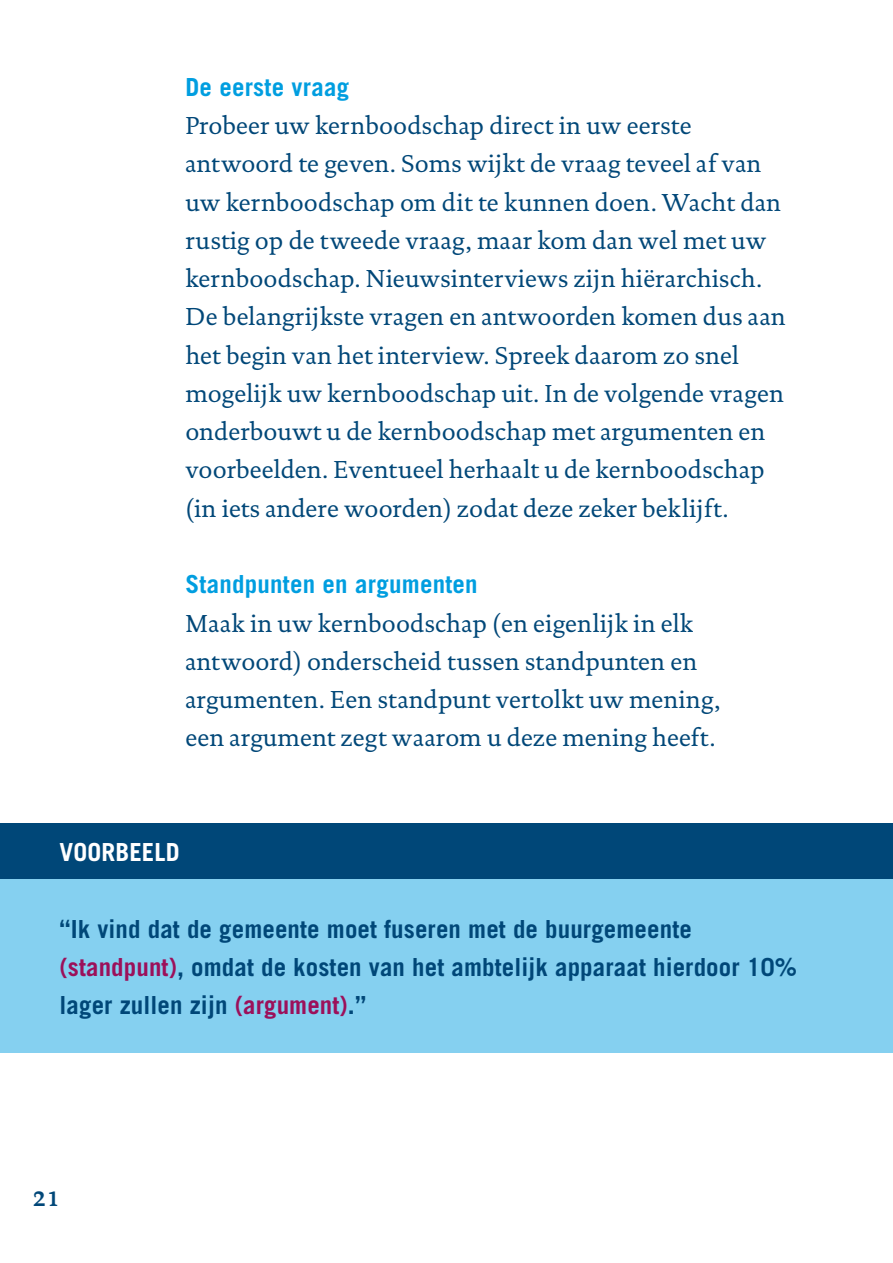
<style>
.page{position:relative;width:893px;height:1263px;background:#fff}
.page>*{position:absolute;margin:0;border:0;box-sizing:border-box;transform-origin:0 0}
.t1{font:24.9px/38.4px "DTL Documenta T";letter-spacing:.005em;color:#004778}
.t2{font:700 24.9px/38.4px "Trade Gothic";letter-spacing:.005em;color:#004778}
.t3{font:700 24.9px "Trade Gothic";letter-spacing:.01em;color:#009ee0}
.t4{font:700 24.9px "Trade Gothic";color:#fff}
.t5{font:700 21px "DTL Documenta T";color:#004778}
.s1{color:#9c105a}
</style>
<div class="page">
<div style="left:0;top:867px;width:893px;height:185px;background:#85d0f0"></div>
<div style="left:0;top:823px;width:893px;height:55px;background:#004778"></div>
<p class="t3" style="left:185px;top:71px;width:165px">De eerste vraag</p>
<p class="t1" style="left:185px;top:106px;width:602px">Probeer uw kernboodschap direct in uw eerste antwoord te geven. Soms wijkt de vraag teveel af van uw kernboodschap om dit te kunnen doen. Wacht dan rustig op de tweede vraag, maar kom dan wel met uw kernboodschap. Nieuwsinterviews zijn hiërarchisch.<br>De belangrijkste vragen en antwoorden komen dus aan het begin van het interview. Spreek daarom zo snel mogelijk uw kernboodschap uit. In de volgende vragen onderbouwt u de kernboodschap met argumenten en voorbeelden. Eventueel herhaalt u de kernboodschap (in iets andere woorden) zodat deze zeker beklijft.</p>
<p class="t3" style="left:185px;top:569px;width:294px">Standpunten en argumenten</p>
<p class="t1" style="left:185px;top:604px;width:537px">Maak in uw kernboodschap (en eigenlijk in elk antwoord) onderscheid tussen standpunten en argumenten. Een standpunt vertolkt uw mening, een argument zegt waarom u deze mening heeft.</p>
<p class="t4" style="left:60px;top:837px;width:28px">Voorbeel</p>
<p class="t4" style="left:166px;top:837px;width:15px">d</p>
<p class="t2" style="left:60px;top:909px;width:739px">“Ik vind dat de gemeente moet fuseren met de buurgemeente <span class="s1">(standpunt)</span>, omdat de kosten van het ambtelijk apparaat hierdoor 10% lager zullen zijn <span class="s1">(argument)</span>.”</p>
<p class="t5" style="left:32px;top:1186px;width:30px">21</p>
</div>
